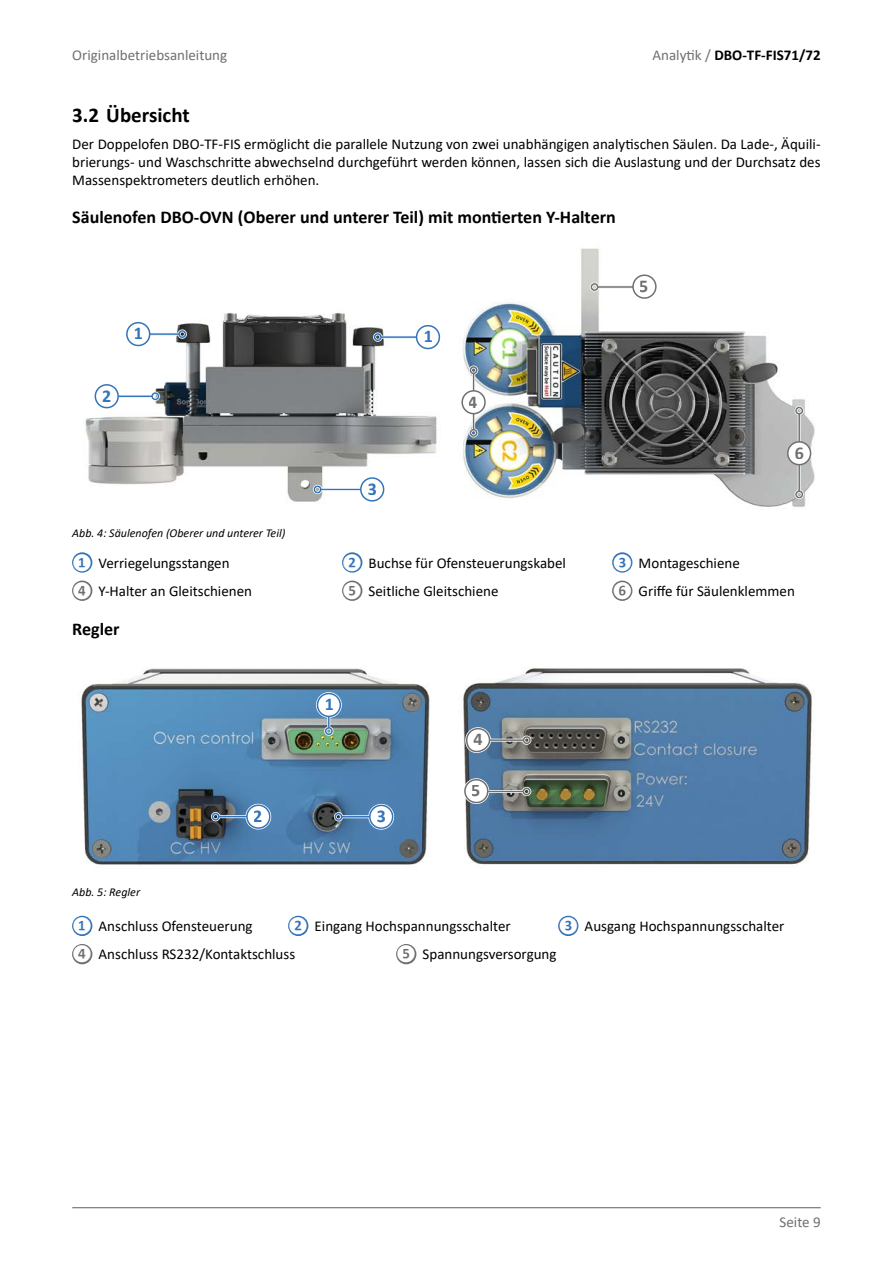
<style>
.page{position:relative;width:893px;height:1263px;background:#fff}
.page>*{position:absolute;margin:0;border:0;box-sizing:border-box;transform-origin:0 0}
.t1{font:700 21px "Calibri";color:#000}
.t2{font:700 18px "Calibri";color:#000}
.t3{font:700 18px "Calibri";color:#3474b9}
.t4{font:700 18px "Calibri";color:#716f6f}
.t5{font:15px/18px "Calibri";color:#000;text-align:justify}
.t6{font:15px "Calibri";color:#716f70}
.t7{font:700 15px "Calibri";color:#020203}
.t8{font:italic 12px "Calibri";color:#000}
.s1{font-weight:400;color:#706f6f}
.s2{font-weight:400;color:#716f70}
.s3{font-weight:700;color:#3373b8}
.s4{font-weight:700;color:#706f6f}
</style>
<div class="page">
<hr style="left:72px;top:1207px;width:749px;height:1px;background:#716f70">
<img style="left:85px;top:248px;width:730px;height:259px">
<svg style="left:794px;top:406px;width:10px;height:93px"></svg>
<div style="left:788px;top:442px;width:23px;height:23px;background:#fff;border-radius:50%"></div>
<div style="left:787px;top:441px;width:24px;height:24px;border:2px solid #716f6f;border-radius:50%"></div>
<svg style="left:590px;top:282px;width:43px;height:10px"></svg>
<div style="left:633px;top:275px;width:23px;height:23px;background:#fff;border-radius:50%"></div>
<div style="left:632px;top:274px;width:25px;height:25px;border:2px solid #716f6f;border-radius:50%"></div>
<svg style="left:469px;top:365px;width:9px;height:73px"></svg>
<div style="left:462px;top:391px;width:23px;height:23px;background:#fff;border-radius:50%"></div>
<div style="left:461px;top:390px;width:25px;height:24px;border:2px solid #716f6f;border-radius:50%"></div>
<svg style="left:313px;top:485px;width:48px;height:9px"></svg>
<div style="left:361px;top:478px;width:23px;height:23px;background:#fff;border-radius:50%"></div>
<div style="left:360px;top:477px;width:24px;height:25px;border:2px solid #3474b9;border-radius:50%"></div>
<svg style="left:118px;top:392px;width:42px;height:9px"></svg>
<div style="left:95px;top:385px;width:23px;height:23px;background:#fff;border-radius:50%"></div>
<div style="left:95px;top:384px;width:24px;height:24px;border:2px solid #3474b9;border-radius:50%"></div>
<svg style="left:373px;top:332px;width:44px;height:10px"></svg>
<div style="left:417px;top:326px;width:22px;height:22px;background:#fff;border-radius:50%"></div>
<div style="left:416px;top:325px;width:24px;height:24px;border:2px solid #3474b9;border-radius:50%"></div>
<svg style="left:149px;top:329px;width:38px;height:10px"></svg>
<div style="left:127px;top:323px;width:23px;height:22px;background:#fff;border-radius:50%"></div>
<div style="left:126px;top:322px;width:24px;height:24px;border:2px solid #3474b9;border-radius:50%"></div>
<img style="left:81px;top:667px;width:731px;height:198px">
<svg style="left:463px;top:777px;width:68px;height:28px"></svg>
<div style="left:465px;top:780px;width:23px;height:22px;background:#fff;border-radius:50%"></div>
<div style="left:464px;top:779px;width:24px;height:24px;border:2px solid #716f6f;border-radius:50%"></div>
<svg style="left:464px;top:726px;width:67px;height:28px"></svg>
<svg style="left:334px;top:803px;width:61px;height:27px"></svg>
<div style="left:370px;top:805px;width:23px;height:23px;background:#fff;border-radius:50%"></div>
<div style="left:369px;top:805px;width:24px;height:24px;border:2px solid #3474b9;border-radius:50%"></div>
<div style="left:245px;top:804px;width:26px;height:25px;border:2px solid #fff;border-radius:50%"></div>
<svg style="left:211px;top:812px;width:36px;height:9px"></svg>
<div style="left:247px;top:805px;width:23px;height:23px;background:#fff;border-radius:50%"></div>
<div style="left:246px;top:804px;width:24px;height:25px;border:2px solid #3474b9;border-radius:50%"></div>
<div style="left:316px;top:692px;width:26px;height:26px;border:2px solid #fff;border-radius:50%"></div>
<svg style="left:324px;top:716px;width:9px;height:20px"></svg>
<div style="left:317px;top:693px;width:23px;height:23px;background:#fff;border-radius:50%"></div>
<div style="left:317px;top:693px;width:24px;height:24px;border:2px solid #3474b9;border-radius:50%"></div>
<p class="t6" style="left:72px;top:45px;width:156px">Originalbetriebsanleitung</p>
<p class="t7" style="left:652px;top:44px;width:170px"><span class="s1">Analytik</span> <span class="s2">/</span> DBO-TF-FIS71/72</p>
<h1 class="t1" style="left:72px;top:100px;width:119px">3.2 Übersicht</h1>
<p class="t5" style="left:72px;top:134px;width:750px">Der Doppelofen DBO-TF-FIS ermöglicht die parallele Nutzung von zwei unabhängigen analytischen Säulen. Da Lade-, Äquili&shy;brierungs- und Waschschritte abwechselnd durchgeführt werden können, lassen sich die Auslastung und der Durchsatz des Massenspektrometers deutlich erhöhen.</p>
<p class="t2" style="left:72px;top:204px;width:545px">Säulenofen DBO-OVN (Oberer und unterer Teil) mit montierten Y-Haltern</p>
<p class="t3" style="left:102px;top:383px;width:11px">2</p>
<p class="t3" style="left:134px;top:321px;width:11px">1</p>
<p class="t3" style="left:423px;top:324px;width:11px">1</p>
<p class="t3" style="left:368px;top:476px;width:11px">3</p>
<p class="t8" style="left:72px;top:524px;width:215px">Abb. 4: Säulenofen (Oberer und unterer Teil)</p>
<p class="t4" style="left:469px;top:389px;width:11px">4</p>
<p class="t4" style="left:640px;top:273px;width:11px">5</p>
<p class="t4" style="left:794px;top:440px;width:11px">6</p>
<p class="t5" style="left:72px;top:553px;width:159px"><span class="s3">❶</span> Verriegelungsstangen</p>
<p class="t5" style="left:342px;top:553px;width:225px"><span class="s3">❷</span> Buchse für Ofensteuerungskabel</p>
<p class="t5" style="left:612px;top:553px;width:129px"><span class="s3">❸</span> Montageschiene</p>
<p class="t5" style="left:72px;top:582px;width:181px"><span class="s4">❹</span> Y-Halter an Gleitschienen</p>
<p class="t5" style="left:342px;top:582px;width:158px"><span class="s4">❺</span> Seitliche Gleitschiene</p>
<p class="t5" style="left:612px;top:582px;width:184px"><span class="s4">❻</span> Griffe für Säulenklemmen</p>
<p class="t2" style="left:72px;top:616px;width:49px">Regler</p>
<p class="t8" style="left:72px;top:884px;width:69px">Abb. 5: Regler</p>
<p class="t3" style="left:324px;top:691px;width:11px">1</p>
<p class="t3" style="left:254px;top:803px;width:11px">2</p>
<p class="t3" style="left:377px;top:803px;width:11px">3</p>
<p class="t4" style="left:473px;top:727px;width:11px">4</p>
<p class="t4" style="left:472px;top:778px;width:11px">5</p>
<p class="t5" style="left:72px;top:917px;width:182px"><span class="s3">❶</span> Anschluss Ofensteuerung</p>
<p class="t5" style="left:288px;top:917px;width:224px"><span class="s3">❷</span> Eingang Hochspannungsschalter</p>
<p class="t5" style="left:558px;top:917px;width:228px"><span class="s3">❸</span> Ausgang Hochspannungsschalter</p>
<p class="t5" style="left:72px;top:945px;width:224px"><span class="s4">❹</span> Anschluss RS232/Kontaktschluss</p>
<p class="t5" style="left:396px;top:945px;width:162px"><span class="s4">❺</span> Spannungsversorgung</p>
<p class="t6" style="left:780px;top:1212px;width:43px">Seite 9</p>
</div>
